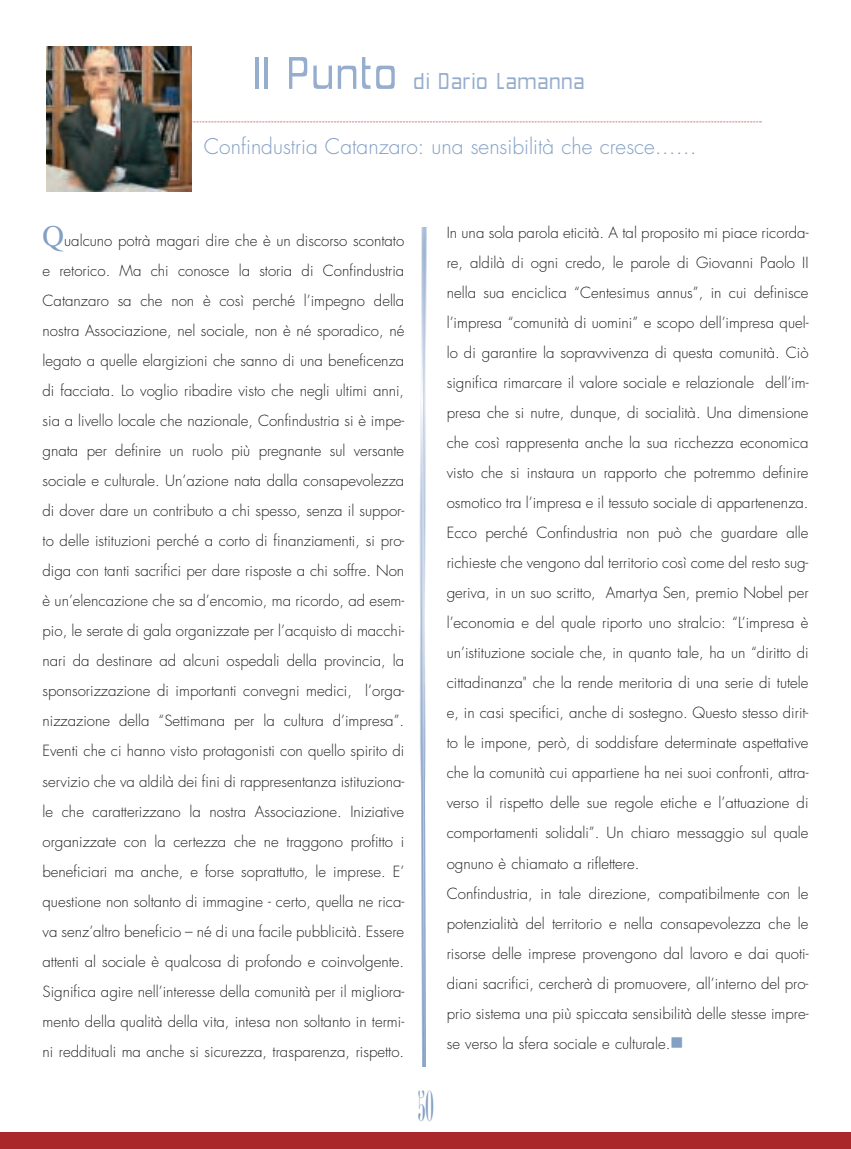
<style>
.page{position:relative;width:851px;height:1149px;background:#fff}
.page>*{position:absolute;margin:0;border:0;box-sizing:border-box;transform-origin:0 0}
.t1{font:45px "Bordeaux";color:#829fc4}
.t2{font:27px "Forgotten Futurist";color:#96adcd}
.t3{font:300 21px "Futura";color:#829fc4}
.t4{font:300 15px/30px "Futura";color:#231f20;text-align:justify}
.s1{font-size:54px}
.s2{font-family:"Times";font-weight:400;font-size:30px;color:#829fc4}
.s3{color:#829fc4}
</style>
<div class="page">
<div style="left:0;top:1131px;width:850px;height:17px;background:#aa2829"></div>
<img style="left:419px;top:227px;width:8px;height:839px">
<svg style="left:191px;top:121px;width:571px;height:1px"></svg>
<img style="left:47px;top:47px;width:144px;height:144px">
<h2 class="t2" style="left:251px;top:64px;width:334px"><span class="s1">Il Punto</span> di Dario Lamanna</h2>
<h3 class="t3" style="left:204px;top:136px;width:494px">Confindustria Catanzaro: una sensibilità che cresce……</h3>
<p class="t4" style="left:43px;top:227px;width:363px"><span class="s2">Q</span>ualcuno potrà magari dire che è un discorso scontato e retorico. Ma chi conosce la storia di Confindustria Catanzaro sa che non è così perché l’impegno della nostra Associazione, nel sociale, non è né sporadico, né legato a quelle elargizioni che sanno di una beneficenza di facciata. Lo voglio ribadire visto che negli ultimi anni, sia a livello locale che nazionale, Confindustria si è impe&shy;gnata per definire un ruolo più pregnante sul versante sociale e culturale. Un’azione nata dalla consapevolezza di dover dare un contributo a chi spesso, senza il suppor&shy;to delle istituzioni perché a corto di finanziamenti, si pro&shy;diga con tanti sacrifici per dare risposte a chi soffre. Non è un’elencazione che sa d’encomio, ma ricordo, ad esem&shy;pio, le serate di gala organizzate per l’acquisto di macchi&shy;nari da destinare ad alcuni ospedali della provincia, la sponsorizzazione di importanti convegni medici, l’orga&shy;nizzazione della “Settimana per la cultura d’impresa”.<br>Eventi che ci hanno visto protagonisti con quello spirito di servizio che va aldilà dei fini di rappresentanza istituziona&shy;le che caratterizzano la nostra Associazione. Iniziative organizzate con la certezza che ne traggono profitto i beneficiari ma anche, e forse soprattutto, le imprese. E’ questione non soltanto di immagine - certo, quella ne rica&shy;va senz’altro beneficio – né di una facile pubblicità. Essere attenti al sociale è qualcosa di profondo e coinvolgente.<br>Significa agire nell’interesse della comunità per il migliora&shy;mento della qualità della vita, intesa non soltanto in termi&shy;ni reddituali ma anche si sicurezza, trasparenza, rispetto.</p>
<p class="t4" style="left:446px;top:219px;width:363px;text-align:left">In una sola parola eticità. A tal proposito mi piace ricorda&shy;re, aldilà di ogni credo, le parole di Giovanni Paolo II nella sua enciclica “Centesimus annus”, in cui definisce l’impresa “comunità di uomini” e scopo dell’impresa quel&shy;lo di garantire la sopravvivenza di questa comunità. Ciò significa rimarcare il valore sociale e relazionale dell’im&shy;presa che si nutre, dunque, di socialità. Una dimensione che così rappresenta anche la sua ricchezza economica visto che si instaura un rapporto che potremmo definire osmotico tra l’impresa e il tessuto sociale di appartenenza.<br>Ecco perché Confindustria non può che guardare alle richieste che vengono dal territorio così come del resto sug&shy;geriva, in un suo scritto, Amartya Sen, premio Nobel per l’economia e del quale riporto uno stralcio: “L’impresa è un’istituzione sociale che, in quanto tale, ha un “diritto di cittadinanza" che la rende meritoria di una serie di tutele e, in casi specifici, anche di sostegno. Questo stesso dirit&shy;to le impone, però, di soddisfare determinate aspettative che la comunità cui appartiene ha nei suoi confronti, attra&shy;verso il rispetto delle sue regole etiche e l’attuazione di comportamenti solidali”. Un chiaro messaggio sul quale ognuno è chiamato a riflettere.<br>Confindustria, in tale direzione, compatibilmente con le potenzialità del territorio e nella consapevolezza che le risorse delle imprese provengono dal lavoro e dai quoti&shy;diani sacrifici, cercherà di promuovere, all’interno del pro&shy;prio sistema una più spiccata sensibilità delle stesse impre&shy;se verso la sfera sociale e culturale.<span class="s3">■</span></p>
<h1 class="t1" style="left:417px;top:1078px;width:18px">50</h1>
</div>
